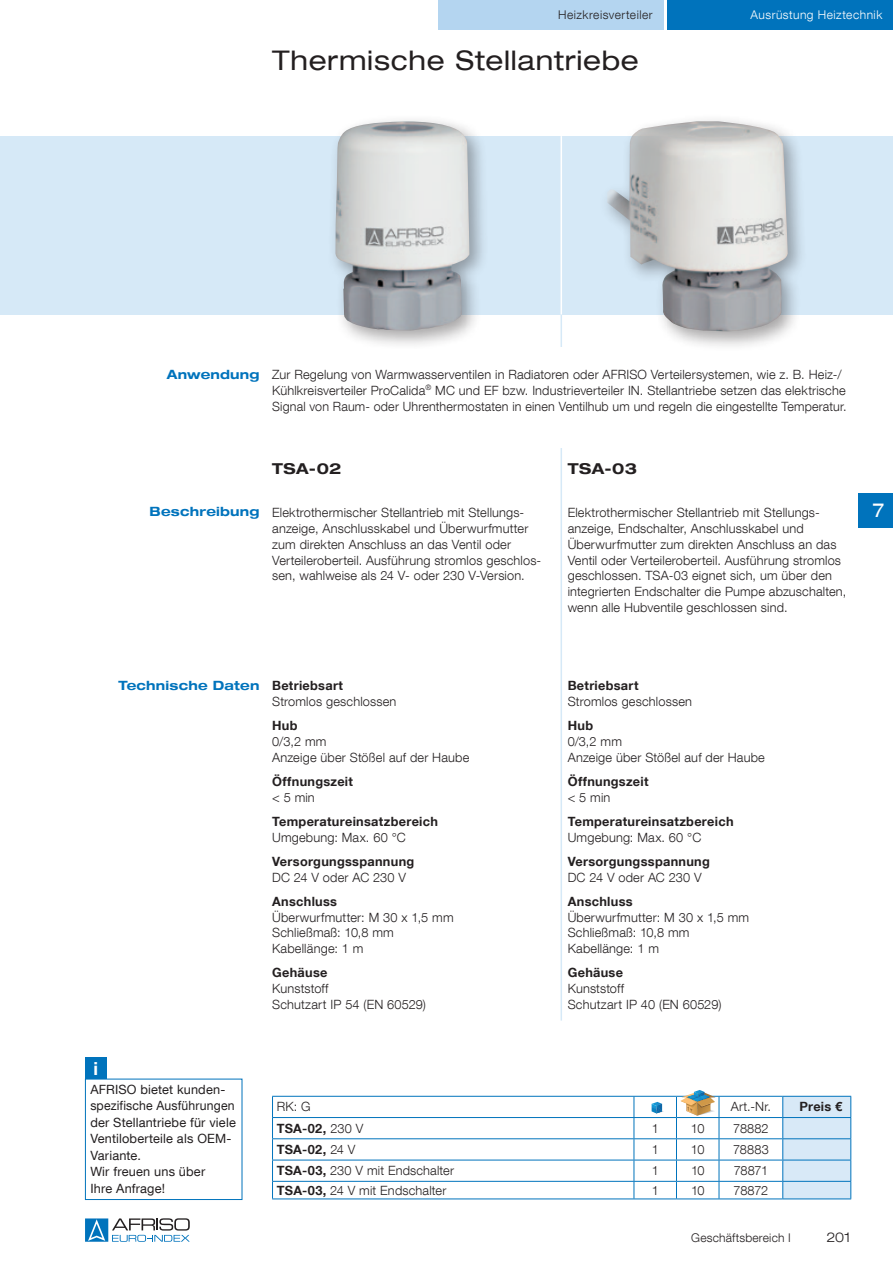
<style>
.page{position:relative;width:893px;height:1263px;background:#fff}
.page>*{position:absolute;margin:0;border:0;box-sizing:border-box;transform-origin:0 0}
.t1{font:expanded 27px "Helvetica Neue LT Com";letter-spacing:.025em;color:#231f20}
.t2{font:expanded 19.5px "Helvetica Neue LT Com";color:#fff}
.t3{font:700 18px "Helvetica Neue LT Com";color:#fff}
.t4{font:700 expanded 15px "Helvetica Neue LT Com";letter-spacing:.025em;color:#231f20}
.t5{font:300 expanded 13.5px "Helvetica Neue LT Com";color:#231f20}
.t6{font:300 12.75px/15.8px "Helvetica Neue LT Com";letter-spacing:.015em;color:#231f20}
.t7{font:700 12.75px "Helvetica Neue LT Com";letter-spacing:.02em;color:#231f20}
.t8{font:12.75px/16.5px "Helvetica Neue LT Com";letter-spacing:.015em;color:#231f20}
.t9{font:700 expanded 12.75px "Helvetica Neue LT Com";letter-spacing:.015em;color:#0073bc}
.t10{font:300 12px "Helvetica Neue LT Com";letter-spacing:.03em;color:#231f20}
.t11{font:300 12px "Helvetica Neue LT Com";letter-spacing:.04em;color:#fff}
.s1{font-weight:300}
.s2{font-weight:700}
</style>
<div class="page">
<div style="left:0;top:136px;width:893px;height:179px;background:#d6e9f7"></div>
<div style="left:668px;top:0;width:225px;height:30px;background:#0073bc"></div>
<div style="left:438px;top:0;width:225px;height:30px;background:#b4d5f0"></div>
<svg style="left:85px;top:1218px;width:105px;height:24px"></svg>
<hr style="left:561px;top:136px;width:1px;height:179px;background:#fff">
<hr style="left:561px;top:315px;width:1px;height:705px;background:#d6e9f7">
<div style="left:85px;top:1079px;width:157px;height:121px;border:1px solid #0073bc"></div>
<div style="left:85px;top:1057px;width:21px;height:22px;background:#0073bc"></div>
<hr style="left:272px;top:1096px;width:362px;height:1px;background:#0073bc">
<hr style="left:634px;top:1096px;width:42px;height:1px;background:#0073bc">
<hr style="left:719px;top:1096px;width:64px;height:1px;background:#0073bc">
<hr style="left:272px;top:1117px;width:362px;height:1px;background:#0073bc">
<svg style="left:634px;top:1097px;width:1px;height:101px"></svg>
<hr style="left:634px;top:1117px;width:42px;height:1px;background:#0073bc">
<hr style="left:634px;top:1138px;width:42px;height:1px;background:#0073bc">
<hr style="left:634px;top:1160px;width:42px;height:1px;background:#0073bc">
<hr style="left:634px;top:1181px;width:42px;height:1px;background:#0073bc">
<hr style="left:634px;top:1198px;width:42px;height:1px;background:#0073bc">
<hr style="left:676px;top:1198px;width:43px;height:1px;background:#0073bc">
<hr style="left:719px;top:1117px;width:64px;height:1px;background:#0073bc">
<svg style="left:272px;top:1097px;width:1px;height:101px"></svg>
<hr style="left:272px;top:1138px;width:362px;height:1px;background:#0073bc">
<hr style="left:272px;top:1160px;width:362px;height:1px;background:#0073bc">
<hr style="left:719px;top:1138px;width:64px;height:1px;background:#0073bc">
<hr style="left:719px;top:1160px;width:64px;height:1px;background:#0073bc">
<svg style="left:782px;top:1096px;width:69px;height:102px;background:#cae1f3"></svg>
<hr style="left:272px;top:1181px;width:362px;height:1px;background:#0073bc">
<hr style="left:272px;top:1198px;width:362px;height:1px;background:#0073bc">
<hr style="left:719px;top:1181px;width:64px;height:1px;background:#0073bc">
<hr style="left:719px;top:1198px;width:64px;height:1px;background:#0073bc">
<hr style="left:783px;top:1181px;width:68px;height:1px;background:#0073bc">
<hr style="left:783px;top:1198px;width:68px;height:1px;background:#0073bc">
<svg style="left:676px;top:1090px;width:44px;height:108px"></svg>
<svg style="left:652px;top:1102px;width:12px;height:11px"></svg>
<div style="left:555px;top:347px;width:20px;height:100px;background:#fff"></div>
<div style="left:598px;top:112px;width:209px;height:239px;background:#231f20;opacity:.4"></div>
<img style="left:607px;top:121px;width:181px;height:211px">
<div style="left:327px;top:113px;width:162px;height:236px;background:#231f20;opacity:.4"></div>
<img style="left:335px;top:121px;width:134px;height:209px">
<div style="left:859px;top:493px;width:34px;height:34px;background:#0073bc"></div>
<p class="t10" style="left:558px;top:7px;width:96px">Heizkreisverteiler</p>
<h1 class="t1" style="left:272px;top:44px;width:368px">Thermische Stellantriebe</h1>
<p class="t11" style="left:751px;top:7px;width:133px">Ausrüstung Heiztechnik</p>
<p class="t9" style="left:167px;top:366px;width:94px">Anwendung</p>
<p class="t6" style="left:272px;top:366px;width:576px">Zur Regelung von Warmwasserventilen in Radiatoren oder AFRISO Verteilersystemen, wie z. B. Heiz-/<br>Kühlkreisverteiler ProCalida<sup>®</sup> MC und EF bzw. Industrieverteiler IN. Stellantriebe setzen das elektrische<br>Signal von Raum- oder Uhrenthermostaten in einen Ventilhub um und regeln die eingestellte Temperatur.</p>
<p class="t4" style="left:272px;top:459px;width:71px">TSA-02</p>
<p class="t4" style="left:568px;top:459px;width:71px">TSA-03</p>
<p class="t6" style="left:568px;top:505px;width:280px">Elektrothermischer Stellantrieb mit Stellungs&shy;anzeige, Endschalter, Anschlusskabel und Überwurfmutter zum direkten Anschluss an das Ventil oder Verteileroberteil. Ausführung stromlos geschlossen. TSA-03 eignet sich, um über den integrierten Endschalter die Pumpe abzuschalten, wenn alle Hubventile geschlossen sind.</p>
<p class="t9" style="left:150px;top:503px;width:111px">Beschreibung</p>
<h2 class="t2" style="left:873px;top:498px;width:13px">7</h2>
<p class="t6" style="left:272px;top:505px;width:271px">Elektrothermischer Stellantrieb mit Stellungs&shy;anzeige, Anschlusskabel und Überwurfmutter zum direkten Anschluss an das Ventil oder Verteileroberteil. Ausführung stromlos geschlos&shy;sen, wahlweise als 24 V- oder 230 V-Version.</p>
<p class="t9" style="left:119px;top:677px;width:142px">Technische Daten</p>
<p class="t7" style="left:272px;top:678px;width:72px">Betriebsart</p>
<p class="t6" style="left:272px;top:693px;width:126px">Stromlos geschlossen</p>
<p class="t7" style="left:272px;top:718px;width:27px">Hub</p>
<p class="t6" style="left:272px;top:733px;width:199px">0/3,2 mm<br>Anzeige über Stößel auf der Haube</p>
<p class="t7" style="left:272px;top:773px;width:82px">Öffnungszeit</p>
<p class="t6" style="left:272px;top:789px;width:44px">&lt; 5 min</p>
<p class="t7" style="left:272px;top:813px;width:167px">Temperatureinsatzbereich</p>
<p class="t6" style="left:272px;top:829px;width:135px">Umgebung: Max. 60 °C</p>
<p class="t7" style="left:272px;top:853px;width:144px">Versorgungsspannung</p>
<p class="t6" style="left:272px;top:869px;width:135px">DC 24 V oder AC 230 V</p>
<p class="t7" style="left:272px;top:893px;width:66px">Anschluss</p>
<p class="t6" style="left:272px;top:909px;width:183px">Überwurfmutter: M 30 x 1,5 mm<br>Schließmaß: 10,8 mm<br>Kabellänge: 1 m</p>
<p class="t7" style="left:272px;top:965px;width:57px">Gehäuse</p>
<p class="t6" style="left:272px;top:980px;width:155px">Kunststoff<br>Schutzart IP 54 (EN 60529)</p>
<p class="t7" style="left:568px;top:677px;width:72px">Betriebsart</p>
<p class="t6" style="left:568px;top:693px;width:126px">Stromlos geschlossen</p>
<p class="t7" style="left:568px;top:717px;width:27px">Hub</p>
<p class="t6" style="left:568px;top:733px;width:199px">0/3,2 mm<br>Anzeige über Stößel auf der Haube</p>
<p class="t7" style="left:568px;top:773px;width:82px">Öffnungszeit</p>
<p class="t6" style="left:568px;top:789px;width:44px">&lt; 5 min</p>
<p class="t7" style="left:568px;top:813px;width:167px">Temperatureinsatzbereich</p>
<p class="t6" style="left:568px;top:829px;width:135px">Umgebung: Max. 60 °C</p>
<p class="t7" style="left:568px;top:853px;width:144px">Versorgungsspannung</p>
<p class="t6" style="left:568px;top:869px;width:135px">DC 24 V oder AC 230 V</p>
<p class="t7" style="left:568px;top:893px;width:66px">Anschluss</p>
<p class="t6" style="left:568px;top:909px;width:183px">Überwurfmutter: M 30 x 1,5 mm<br>Schließmaß: 10,8 mm<br>Kabellänge: 1 m</p>
<p class="t7" style="left:568px;top:965px;width:57px">Gehäuse</p>
<p class="t6" style="left:568px;top:980px;width:155px">Kunststoff<br>Schutzart IP 40 (EN 60529)</p>
<h3 class="t3" style="left:93px;top:1057px;width:6px">i</h3>
<p class="t8" style="left:90px;top:1080px;width:147px">AFRISO bietet kunden&shy;spezifische Ausführungen der Stellantriebe für viele<br>Ventiloberteile als OEM-<br>Variante.<br>Wir freuen uns über<br>Ihre Anfrage!</p>
<p class="t6" style="left:277px;top:1099px;width:35px">RK: G</p>
<p class="t6" style="left:731px;top:1099px;width:42px">Art.-Nr.</p>
<p class="t7" style="left:799px;top:1099px;width:44px">Preis €</p>
<p class="t7" style="left:277px;top:1120px;width:88px">TSA-02, <span class="s1">230 V</span></p>
<p class="t6" style="left:652px;top:1120px;width:9px">1</p>
<p class="t6" style="left:691px;top:1120px;width:15px">10</p>
<p class="t6" style="left:733px;top:1120px;width:37px">78882</p>
<p class="t7" style="left:277px;top:1141px;width:80px">TSA-02, <span class="s1">24 V</span></p>
<p class="t6" style="left:652px;top:1141px;width:9px">1</p>
<p class="t6" style="left:691px;top:1141px;width:15px">10</p>
<p class="t6" style="left:733px;top:1141px;width:37px">78883</p>
<p class="t6" style="left:277px;top:1162px;width:179px"><span class="s2">TSA-03,</span> 230 V mit Endschalter</p>
<p class="t6" style="left:652px;top:1162px;width:9px">1</p>
<p class="t6" style="left:691px;top:1162px;width:15px">10</p>
<p class="t6" style="left:734px;top:1162px;width:36px">78871</p>
<p class="t6" style="left:277px;top:1182px;width:171px"><span class="s2">TSA-03,</span> 24 V mit Endschalter</p>
<p class="t6" style="left:652px;top:1182px;width:9px">1</p>
<p class="t6" style="left:691px;top:1182px;width:15px">10</p>
<p class="t6" style="left:734px;top:1182px;width:36px">78872</p>
<p class="t10" style="left:691px;top:1230px;width:101px">Geschäftsbereich I</p>
<p class="t5" style="left:826px;top:1228px;width:25px">201</p>
</div>
